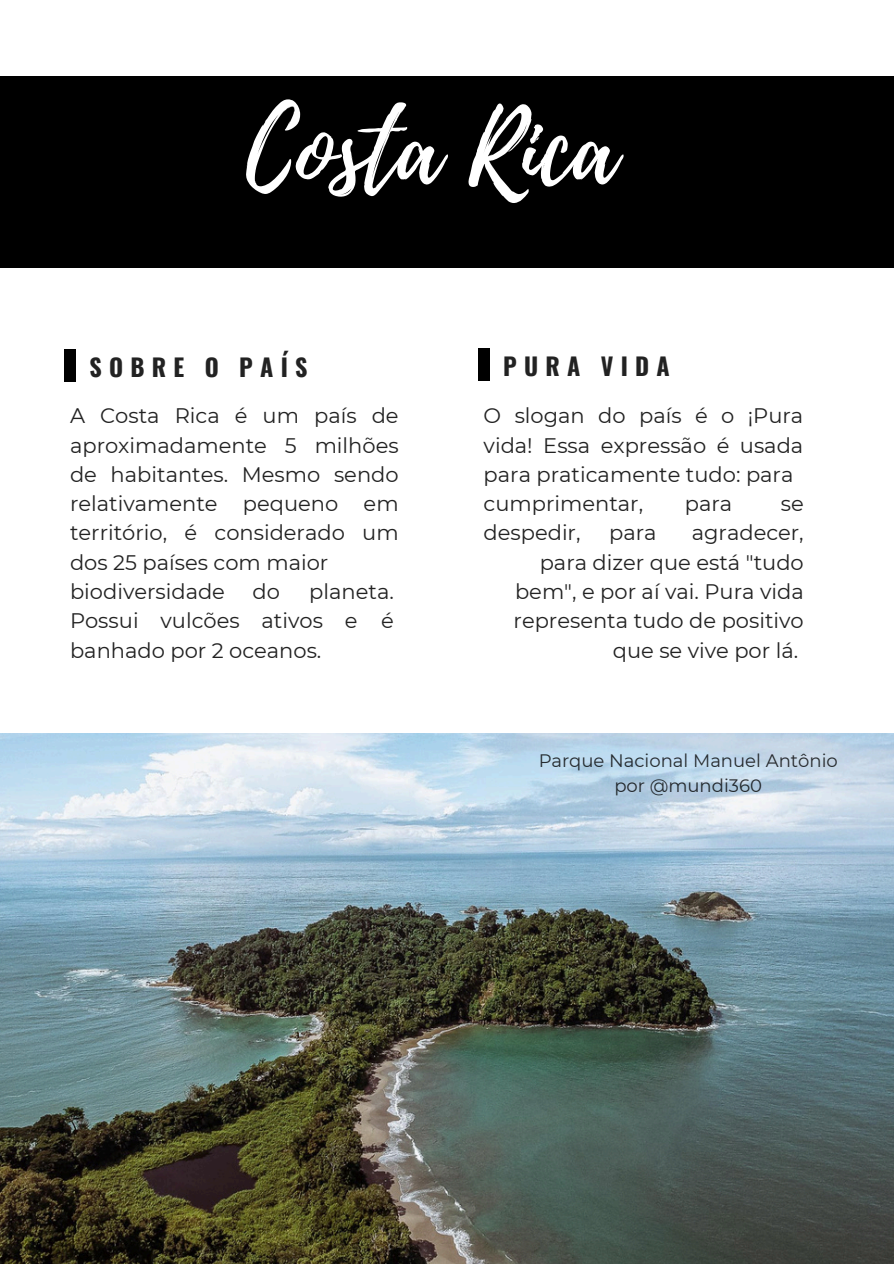
<style>
.page{position:relative;width:894px;height:1264px;background:#fff}
.page>*{position:absolute;margin:0;border:0;box-sizing:border-box;transform-origin:0 0}
.t1{font:99.3px "Playlist Script";color:#fff}
.t2{font:700 24px "Oswald";letter-spacing:.3em;color:#222}
.t3{font:21px/29.2px "Montserrat";color:#222;text-align:justify}
.t4{font:18px/24.8px "Montserrat";color:#000;text-align:center}
</style>
<div class="page">
<div style="left:0;top:77px;width:893px;height:191px;background:#000"></div>
<img style="left:0;top:733px;width:893px;height:530px">
<div style="left:65px;top:349px;width:11px;height:33px;background:#000"></div>
<div style="left:478px;top:348px;width:11px;height:33px;background:#000"></div>
<p class="t1" style="left:246px;top:78px;width:371px">Costa Rica</p>
<h2 class="t2" style="left:90px;top:348px;width:219px">SOBRE O PAÍS</h2>
<h3 class="t2" style="left:503px;top:347px;width:168px">PURA VIDA</h3>
<h3 class="t3" style="left:70px;top:401px;width:330px">A Costa Rica é um país de aproximadamente 5 milhões de habitantes. Mesmo sendo relativamente pequeno em território, é considerado um dos 25 países com maior</h3>
<h3 class="t3" style="left:70px;top:577px;width:156px">biodiversidade</h3>
<h3 class="t3" style="left:252px;top:577px;width:29px">do</h3>
<h3 class="t3" style="left:309px;top:577px;width:86px">planeta.</h3>
<h3 class="t3" style="left:70px;top:606px;width:70px">Possui</h3>
<h3 class="t3" style="left:381px;top:606px;width:14px">é</h3>
<h3 class="t3" style="left:70px;top:635px;width:253px">banhado por 2 oceanos.</h3>
<h3 class="t3" style="left:483px;top:401px;width:321px">O slogan do país é o ¡Pura vida! Essa expressão é usada para praticamente tudo: para</h3>
<h3 class="t3" style="left:483px;top:489px;width:161px">cumprimentar,</h3>
<h3 class="t3" style="left:684px;top:489px;width:49px">para</h3>
<h3 class="t3" style="left:513px;top:489px;width:291px;text-align:right">se<br>agradecer,<br>para dizer que está "tudo bem", e por aí vai. Pura vida representa tudo de positivo que se vive por lá.</h3>
<h3 class="t3" style="left:483px;top:518px;width:98px">despedir,</h3>
<h3 class="t3" style="left:609px;top:518px;width:49px">para</h3>
<h3 class="t3" style="left:160px;top:606px;width:81px">vulcões</h3>
<p class="t3" style="left:261px;top:606px;width:63px">ativos</p>
<h2 class="t3" style="left:345px;top:606px;width:14px">e</h2>
<p class="t4" style="left:538px;top:748px;width:301px">Parque Nacional Manuel Antônio por @mundi360</p>
</div>
